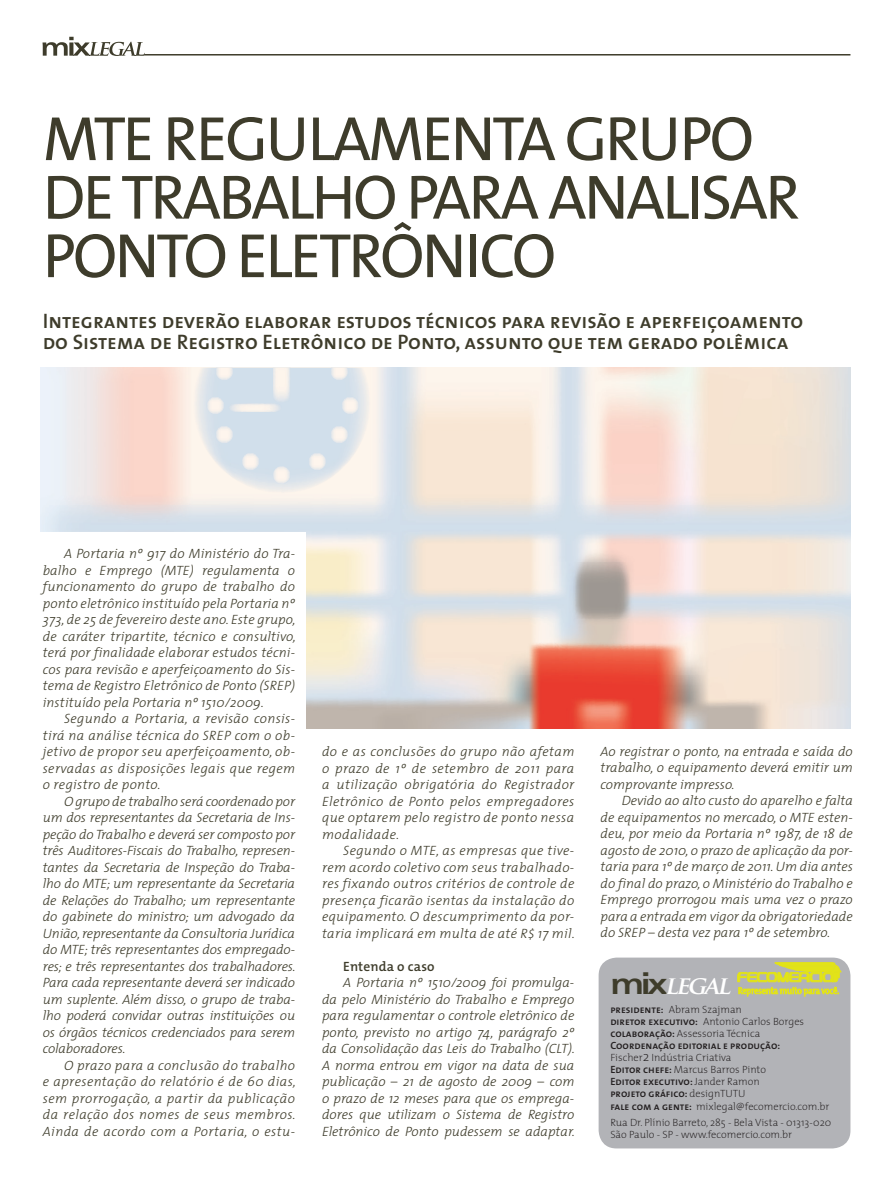
<style>
.page{position:relative;width:893px;height:1191px;background:#fff}
.page>*{position:absolute;margin:0;border:0;box-sizing:border-box;transform-origin:0 0}
.t1{font:63px/58.5px "The Mix Caps";letter-spacing:-.04em;color:#3e3c2b}
.t2{font:italic 700 24.45px "Trajan Pro";color:#fff}
.t3{font:21px/21px "The Mix Semi Bold Caps";color:#3e3c2b}
.t4{font:italic 300 13.5px/16.5px "The Mix";letter-spacing:.01em;color:#3e3c2b;text-align:justify}
.t5{font:600 13.5px "The Mix";letter-spacing:.01em;color:#3e3c2b}
.t6{font:200 10.5px "The Mix";color:#231f20}
.t7{font:10.5px/12px "The Mix Semi Bold Caps";color:#231f20}
.s1{font-family:"Zurich BT";font-style:normal;font-stretch:expanded;font-size:30.15px;color:#3e3c2b}
.s2{font-family:"The Mix Semi Bold Caps";font-weight:400}
.s3{font-family:"The Mix";font-weight:200}
.s4{font-family:"The Mix";font-weight:200;font-size:13.5px}
</style>
<div class="page">
<img style="left:41px;top:368px;width:809px;height:361px">
<img style="left:193px;top:368px;width:177px;height:125px">
<img style="left:273px;top:368px;width:18px;height:35px">
<img style="left:229px;top:403px;width:53px;height:9px">
<img style="left:308px;top:452px;width:18px;height:18px">
<img style="left:242px;top:452px;width:18px;height:18px">
<img style="left:330px;top:368px;width:18px;height:13px">
<img style="left:215px;top:368px;width:18px;height:13px">
<img style="left:330px;top:425px;width:18px;height:19px">
<img style="left:215px;top:425px;width:18px;height:19px">
<img style="left:273px;top:466px;width:18px;height:18px">
<img style="left:341px;top:396px;width:18px;height:18px">
<img style="left:207px;top:396px;width:17px;height:18px">
<div style="left:32px;top:533px;width:274px;height:277px;background:#fff"></div>
<hr style="left:144px;top:54px;width:706px;height:2px;background:#3e3c2b">
<svg style="left:43px;top:37px;width:102px;height:19px"></svg>
<div style="left:599px;top:957px;width:251px;height:191px;background:#b2b3b7;border-radius:18px"></div>
<svg style="left:737px;top:962px;width:104px;height:34px"></svg>
<p class="t1" style="left:43px;top:108px;width:759px">MTE REGULAMENTA GRUPO<br>DE TRABALHO PARA ANALISAR<br>PONTO ELETRÔNICO</p>
<p class="t3" style="left:43px;top:310px;width:762px">Integrantes deverão elaborar estudos técnicos para revisão e aperfeiçoamento do Sistema de Registro Eletrônico de Ponto, assunto que tem gerado polêmica</p>
<p class="t4" style="left:43px;top:545px;width:254px;text-indent:21px">A Portaria nº 917 do Ministério do Tra&shy;balho e Emprego (MTE) regulamenta o funcionamento do grupo de trabalho do ponto eletrônico instituído pela Portaria nº 373, de 25 de fevereiro deste ano. Este grupo, de caráter tripartite, técnico e consultivo, terá por finalidade elaborar estudos técni&shy;cos para revisão e aperfeiçoamento do Sis&shy;tema de Registro Eletrônico de Ponto (SREP) instituído pela Portaria nº 1510/2009.</p>
<p class="t4" style="left:43px;top:710px;width:254px;text-indent:21px">Segundo a Portaria, a revisão consis&shy;tirá na análise técnica do SREP com o ob&shy;jetivo de propor seu aperfeiçoamento, ob&shy;servadas as disposições legais que regem o registro de ponto.</p>
<p class="t4" style="left:43px;top:792px;width:254px;text-indent:21px">O grupo de trabalho será coordenado por um dos representantes da Secretaria de Ins&shy;peção do Trabalho e deverá ser composto por três Auditores-Fiscais do Trabalho, represen&shy;tantes da Secretaria de Inspeção do Traba&shy;lho do MTE; um representante da Secretaria de Relações do Trabalho; um representante do gabinete do ministro; um advogado da União, representante da Consultoria Jurídica do MTE; três representantes dos empregado&shy;res; e três representantes dos trabalhadores.<br>Para cada representante deverá ser indicado um suplente. Além disso, o grupo de traba&shy;lho poderá convidar outras instituições ou os órgãos técnicos credenciados para serem colaboradores.</p>
<p class="t4" style="left:43px;top:1056px;width:254px;text-indent:21px">O prazo para a conclusão do trabalho e apresentação do relatório é de 60 dias, sem prorrogação, a partir da publicação da relação dos nomes de seus membros.<br>Ainda de acordo com a Portaria, o estu-</p>
<p class="t4" style="left:322px;top:743px;width:254px">do e as conclusões do grupo não afetam o prazo de 1º de setembro de 2011 para a utilização obrigatória do Registrador Eletrônico de Ponto pelos empregadores que optarem pelo registro de ponto nessa modalidade.</p>
<p class="t4" style="left:322px;top:842px;width:254px;text-indent:21px">Segundo o MTE, as empresas que tive&shy;rem acordo coletivo com seus trabalhado&shy;res fixando outros critérios de controle de presença ficarão isentas da instalação do equipamento. O descumprimento da por&shy;taria implicará em multa de até R$ 17 mil.</p>
<p class="t5" style="left:343px;top:955px;width:93px">Entenda o caso</p>
<p class="t4" style="left:322px;top:974px;width:254px;text-indent:21px">A Portaria nº 1510/2009 foi promulga&shy;da pelo Ministério do Trabalho e Emprego para regulamentar o controle eletrônico de ponto, previsto no artigo 74, parágrafo 2º da Consolidação das Leis do Trabalho (CLT).<br>A norma entrou em vigor na data de sua publicação – 21 de agosto de 2009 – com o prazo de 12 meses para que os emprega&shy;dores que utilizam o Sistema de Registro Eletrônico de Ponto pudessem se adaptar.</p>
<p class="t4" style="left:600px;top:742px;width:254px">Ao registrar o ponto, na entrada e saída do trabalho, o equipamento deverá emitir um comprovante impresso.</p>
<p class="t4" style="left:600px;top:792px;width:254px;text-indent:21px">Devido ao alto custo do aparelho e falta de equipamentos no mercado, o MTE esten&shy;deu, por meio da Portaria nº 1987, de 18 de agosto de 2010, o prazo de aplicação da por&shy;taria para 1º de março de 2011. Um dia antes do final do prazo, o Ministério do Trabalho e Emprego prorrogou mais uma vez o prazo para a entrada em vigor da obrigatoriedade do SREP – desta vez para 1º de setembro.</p>
<p class="t2" style="left:610px;top:969px;width:128px"><span class="s1">mix</span>legal</p>
<p class="t6" style="left:610px;top:1000px;width:133px"><span class="s2">presidente:</span> Abram Szajman</p>
<p class="t6" style="left:610px;top:1012px;width:195px"><span class="s2">diretor executivo:</span> Antonio Carlos Borges</p>
<p class="t6" style="left:610px;top:1024px;width:151px"><span class="s2">colaboração:</span> Assessoria Técnica</p>
<p class="t7" style="left:610px;top:1039px;width:171px">Coordenação editorial e produção:<br><span class="s3">Fischer</span><span class="s4">2</span> <span class="s3">Indústria Criativa</span></p>
<p class="t6" style="left:610px;top:1060px;width:157px"><span class="s2">Editor chefe:</span> Marcus Barros Pinto</p>
<p class="t7" style="left:610px;top:1075px;width:151px">Editor executivo: <span class="s3">Jander Ramon</span></p>
<p class="t7" style="left:610px;top:1087px;width:137px">projeto gráf ico: <span class="s3">designTUTU</span></p>
<p class="t6" style="left:610px;top:1097px;width:220px"><span class="s2">fale com a gente:</span> mixlegal@fecomercio.com.br</p>
<p class="t6" style="left:610px;top:1114px;width:222px">Rua Dr. Plínio Barreto, 285 - Bela Vista - 01313-020</p>
<p class="t6" style="left:610px;top:1126px;width:183px">São Paulo - SP - www.fecomercio.com.br</p>
</div>
